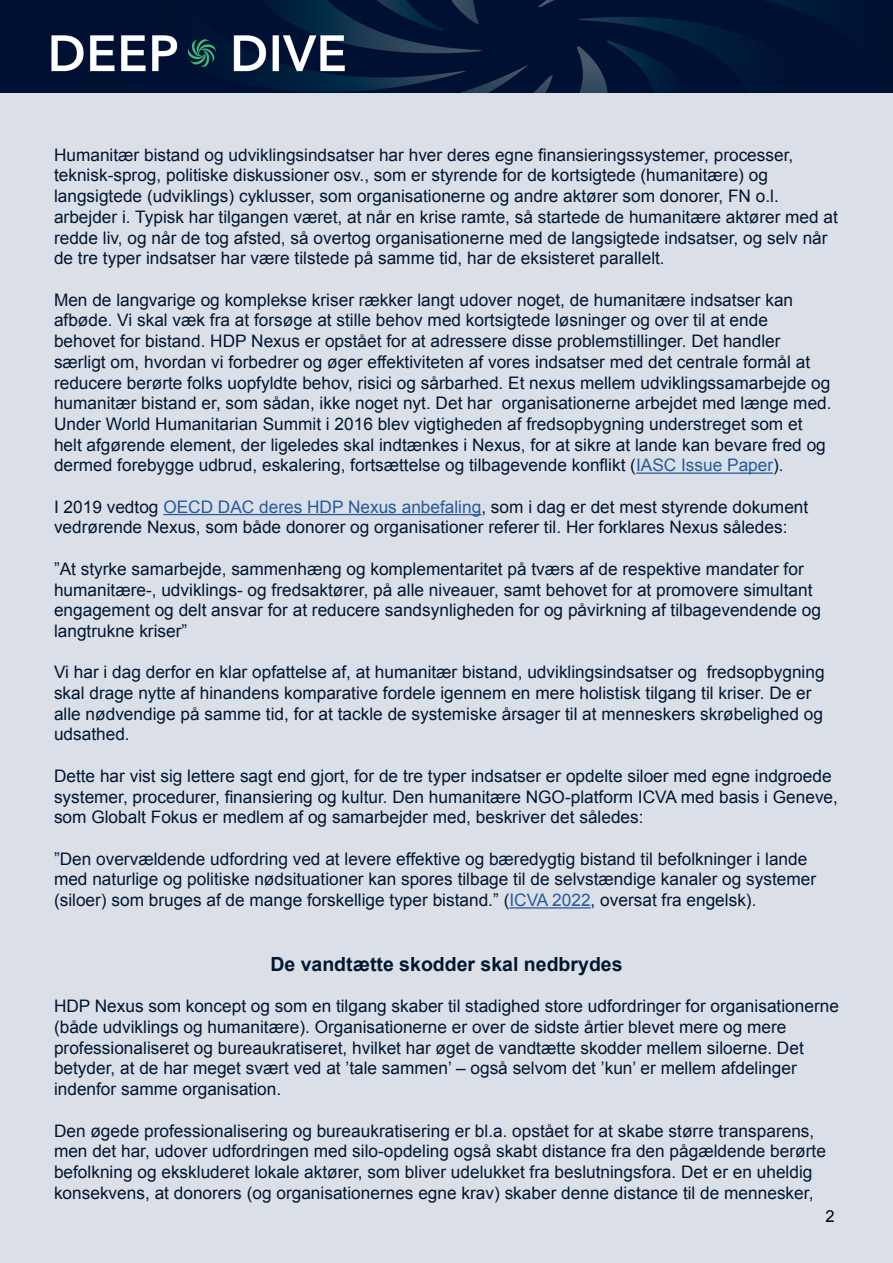
<style>
.page{position:relative;width:893px;height:1263px;background:#fff}
.page>*{position:absolute;margin:0;border:0;box-sizing:border-box;transform-origin:0 0}
.t1{font:700 19.5px "Arial";color:#001730}
.t2{font:17.25px/20.7px "Arial";color:#001730}
.t3{font:16.5px "Arial";color:#000}
.s1{color:#275b9b}
</style>
<div class="page">
<div style="left:0;top:94px;width:893px;height:1169px;background:#dbdfe8"></div>
<img style="left:0;top:0;width:893px;height:93px">
<hr style="left:636px;top:472px;width:137px;height:2px;background:#275b9b">
<hr style="left:163px;top:514px;width:318px;height:1px;background:#275b9b">
<hr style="left:509px;top:907px;width:82px;height:1px;background:#275b9b">
<p class="t2" style="left:54px;top:145px;width:785px">Humanitær bistand og udviklingsindsatser har hver deres egne finansieringssystemer, processer, teknisk-sprog, politiske diskussioner osv., som er styrende for de kortsigtede (humanitære) og langsigtede (udviklings) cyklusser, som organisationerne og andre aktører som donorer, FN o.l. arbejder i. Typisk har tilgangen været, at når en krise ramte, så startede de humanitære aktører med at redde liv, og når de tog afsted, så overtog organisationerne med de langsigtede indsatser, og selv når de tre typer indsatser har være tilstede på samme tid, har de eksisteret parallelt.</p>
<p class="t2" style="left:54px;top:289px;width:779px">Men de langvarige og komplekse kriser rækker langt udover noget, de humanitære indsatser kan afbøde. Vi skal væk fra at forsøge at stille behov med kortsigtede løsninger og over til at ende behovet for bistand. HDP Nexus er opstået for at adressere disse problemstillinger. Det handler særligt om, hvordan vi forbedrer og øger effektiviteten af vores indsatser med det centrale formål at reducere berørte folks uopfyldte behov, risici og sårbarhed. Et nexus mellem udviklingssamarbejde og humanitær bistand er, som sådan, ikke noget nyt. Det har organisationerne arbejdet med længe med.<br>Under World Humanitarian Summit i 2016 blev vigtigheden af fredsopbygning understreget som et helt afgørende element, der ligeledes skal indtænkes i Nexus, for at sikre at lande kan bevare fred og dermed forebygge udbrud, eskalering, fortsættelse og tilbagevende konflikt (<span class="s1">IASC Issue Paper</span>).</p>
<p class="t2" style="left:54px;top:496px;width:756px">I 2019 vedtog <span class="s1">OECD DAC deres HDP Nexus anbefaling</span>, som i dag er det mest styrende dokument vedrørende Nexus, som både donorer og organisationer referer til. Her forklares Nexus således:</p>
<p class="t2" style="left:54px;top:559px;width:769px">”At styrke samarbejde, sammenhæng og komplementaritet på tværs af de respektive mandater for humanitære-, udviklings- og fredsaktører, på alle niveauer, samt behovet for at promovere simultant engagement og delt ansvar for at reducere sandsynligheden for og påvirkning af tilbagevendende og langtrukne kriser”</p>
<p class="t2" style="left:54px;top:662px;width:772px">Vi har i dag derfor en klar opfattelse af, at humanitær bistand, udviklingsindsatser og fredsopbygning skal drage nytte af hinandens komparative fordele igennem en mere holistisk tilgang til kriser. De er alle nødvendige på samme tid, for at tackle de systemiske årsager til at menneskers skrøbelighed og udsathed.</p>
<p class="t2" style="left:54px;top:766px;width:785px">Dette har vist sig lettere sagt end gjort, for de tre typer indsatser er opdelte siloer med egne indgroede systemer, procedurer, finansiering og kultur. Den humanitære NGO-platform ICVA med basis i Geneve, som Globalt Fokus er medlem af og samarbejder med, beskriver det således:</p>
<p class="t2" style="left:54px;top:848px;width:764px">”Den overvældende udfordring ved at levere effektive og bæredygtig bistand til befolkninger i lande med naturlige og politiske nødsituationer kan spores tilbage til de selvstændige kanaler og systemer (siloer) som bruges af de mange forskellige typer bistand.” (<span class="s1">ICVA 2022</span>, oversat fra engelsk).</p>
<p class="t1" style="left:270px;top:951px;width:354px">De vandtætte skodder skal nedbrydes</p>
<p class="t2" style="left:54px;top:996px;width:786px">HDP Nexus som koncept og som en tilgang skaber til stadighed store udfordringer for organisationerne (både udviklings og humanitære). Organisationerne er over de sidste årtier blevet mere og mere professionaliseret og bureaukratiseret, hvilket har øget de vandtætte skodder mellem siloerne. Det betyder, at de har meget svært ved at ’tale sammen’ – også selvom det ’kun’ er mellem afdelinger indenfor samme organisation.</p>
<p class="t2" style="left:54px;top:1120px;width:773px">Den øgede professionalisering og bureaukratisering er bl.a. opstået for at skabe større transparens, men det har, udover udfordringen med silo-opdeling også skabt distance fra den pågældende berørte befolkning og ekskluderet lokale aktører, som bliver udelukket fra beslutningsfora. Det er en uheldig konsekvens, at donorers (og organisationernes egne krav) skaber denne distance til de mennesker,</p>
<p class="t3" style="left:825px;top:1205px;width:11px">2</p>
</div>
